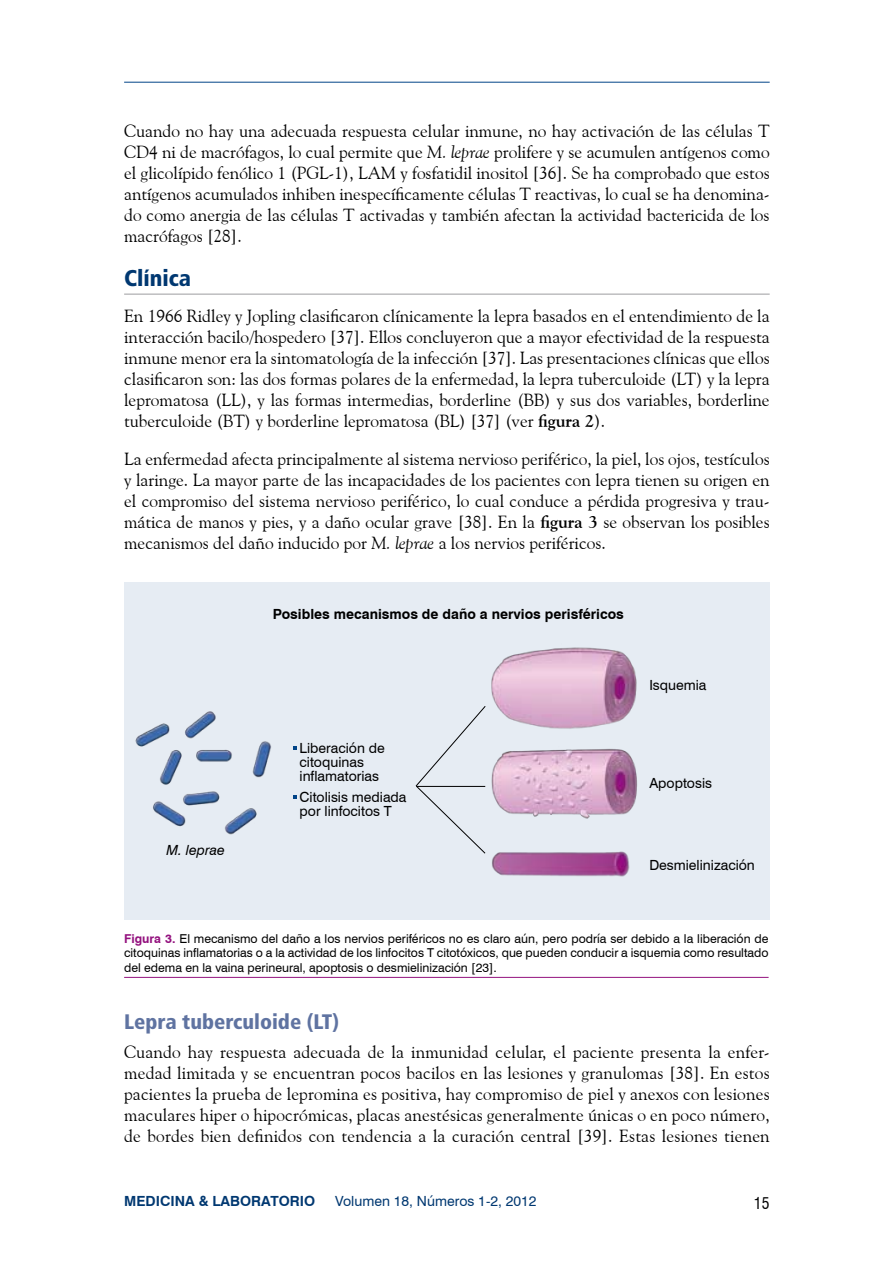
<style>
.page{position:relative;width:869px;height:1265px;background:#fff}
.page>*{position:absolute;margin:0;border:0;box-sizing:border-box;transform-origin:0 0}
.t1{font:900 condensed 22.75px "Frutiger";color:#003871}
.t2{font:900 condensed 21px "Frutiger";color:#5f73a1}
.t3{font:17.5px/21px "Goudy Old Style BT";color:#000;text-align:justify}
.t4{font:condensed 15.75px "Swiss 721 BT";color:#000}
.t5{font:14px/14px "Swiss 721 BT";color:#000}
.t6{font:700 14px "Swiss 721 BT";color:#000}
.t7{font:14px "Swiss 721 BT";color:#003871}
.t8{font:700 14px "Swiss 721 BT";color:#003871}
.t9{font:italic 14px "Swiss 721 BT";color:#000}
.t10{font:12.25px/14.7px "Swiss 721 BT";color:#000;text-align:justify}
.s1{font-style:italic}
.s2{font-weight:700}
.s3{font-weight:700;color:#93117e}
</style>
<div class="page">
<hr style="left:124px;top:82px;width:645px;height:1px;background:#004387">
<hr style="left:124px;top:294px;width:645px;height:1px;background:#9c9d9f">
<hr style="left:124px;top:977px;width:644px;height:1px;background:#93117e">
<div style="left:124px;top:582px;width:645px;height:338px;background:#e6ecf3"></div>
<img style="left:135px;top:647px;width:502px;height:230px">
<svg style="left:293px;top:746px;width:3px;height:4px"></svg>
<svg style="left:293px;top:795px;width:3px;height:4px"></svg>
<svg style="left:414px;top:705px;width:72px;height:149px"></svg>
<p class="t3" style="left:124px;top:120px;width:646px">Cuando no hay una adecuada respuesta celular inmune, no hay activación de las células T CD4 ni de macrófagos, lo cual permite que <span class="s1">M. leprae</span> prolifere y se acumulen antígenos como el glicolípido fenólico 1 (PGL-1), LAM y fosfatidil inositol [36]. Se ha comprobado que estos antígenos acumulados inhiben inespecíficamente células T reactivas, lo cual se ha denomina&shy;do como anergia de las células T activadas y también afectan la actividad bactericida de los macrófagos [28].</p>
<h1 class="t1" style="left:124px;top:265px;width:68px">Clínica</h1>
<p class="t3" style="left:124px;top:305px;width:646px">En 1966 Ridley y Jopling clasificaron clínicamente la lepra basados en el entendimiento de la interacción bacilo/hospedero [37]. Ellos concluyeron que a mayor efectividad de la respuesta inmune menor era la sintomatología de la infección [37]. Las presentaciones clínicas que ellos clasificaron son: las dos formas polares de la enfermedad, la lepra tuberculoide (LT) y la lepra lepromatosa (LL), y las formas intermedias, borderline (BB) y sus dos variables, borderline tuberculoide (BT) y borderline lepromatosa (BL) [37] (ver <span class="s2">figura 2</span>).</p>
<p class="t3" style="left:124px;top:448px;width:646px">La enfermedad afecta principalmente al sistema nervioso periférico, la piel, los ojos, testículos y laringe. La mayor parte de las incapacidades de los pacientes con lepra tienen su origen en el compromiso del sistema nervioso periférico, lo cual conduce a pérdida progresiva y trau&shy;mática de manos y pies, y a daño ocular grave [38]. En la <span class="s2">figura 3</span> se observan los posibles mecanismos del daño inducido por <span class="s1">M. leprae</span> a los nervios periféricos.</p>
<p class="t9" style="left:166px;top:841px;width:60px">M. leprae</p>
<p class="t6" style="left:272px;top:605px;width:352px">Posibles mecanismos de daño a nervios perisféricos</p>
<p class="t5" style="left:299px;top:740px;width:87px">Liberación de citoquinas inflamatorias</p>
<p class="t5" style="left:299px;top:789px;width:108px">Citolisis mediada por linfocitos T</p>
<p class="t5" style="left:649px;top:678px;width:59px">Isquemia</p>
<p class="t5" style="left:649px;top:776px;width:64px">Apoptosis</p>
<p class="t5" style="left:649px;top:858px;width:107px">Desmielinización</p>
<p class="t10" style="left:124px;top:931px;width:645px"><span class="s3">Figura 3.</span> El mecanismo del daño a los nervios periféricos no es claro aún, pero podría ser debido a la liberación de citoquinas inflamatorias o a la actividad de los linfocitos T citotóxicos, que pueden conducir a isquemia como resultado del edema en la vaina perineural, apoptosis o desmielinización [23].</p>
<p class="t2" style="left:124px;top:1009px;width:216px">Lepra tuberculoide (LT)</p>
<p class="t3" style="left:124px;top:1041px;width:646px">Cuando hay respuesta adecuada de la inmunidad celular, el paciente presenta la enfer&shy;medad limitada y se encuentran pocos bacilos en las lesiones y granulomas [38]. En estos pacientes la prueba de lepromina es positiva, hay compromiso de piel y anexos con lesiones maculares hiper o hipocrómicas, placas anestésicas generalmente únicas o en poco número, de bordes bien definidos con tendencia a la curación central [39]. Estas lesiones tienen</p>
<p class="t8" style="left:124px;top:1192px;width:192px">MEDICINA &amp; LABORATORIO</p>
<p class="t7" style="left:335px;top:1192px;width:203px">Volumen 18, Números 1-2, 2012</p>
<p class="t4" style="left:753px;top:1194px;width:17px">15</p>
</div>
